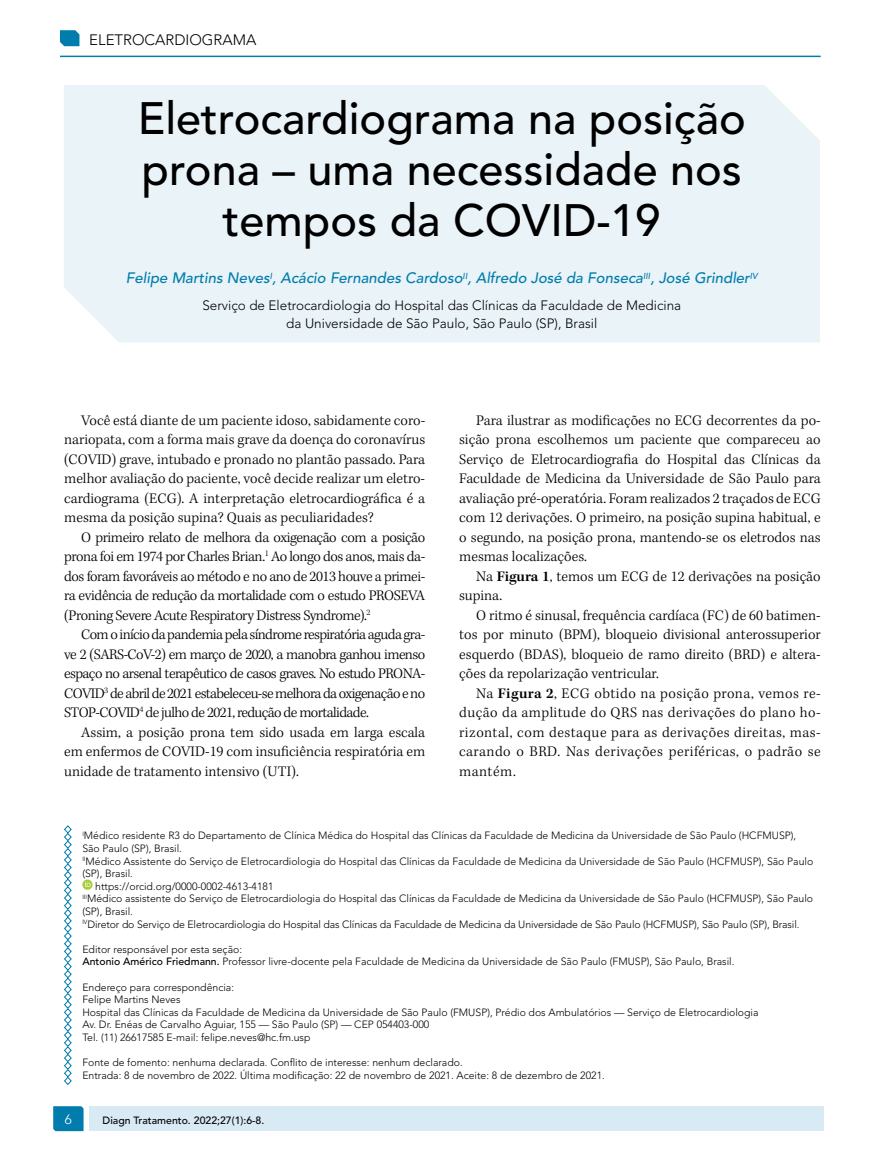
<style>
.page{position:relative;width:893px;height:1170px;background:#fff}
.page>*{position:absolute;margin:0;border:0;box-sizing:border-box;transform-origin:0 0}
.t1{font:500 45px/51px "Avenir LT Std";color:#000;text-align:center}
.t2{font:300 15px/19.5px "Kepler Std";color:#000;text-align:justify}
.t3{font:italic 500 15px "Avenir LT Std";color:#007dac}
.t4{font:300 15px "Avenir LT Std";color:#000}
.t5{font:300 13.5px/18px "Avenir LT Std";color:#000;text-align:center}
.t6{font:300 13.5px "Avenir LT Std";color:#fff}
.t7{font:300 10.5px/12.6px "Avenir LT Std";color:#000}
.t8{font:500 10.5px "Avenir LT Std";color:#000}
.s1{font-weight:600}
.s2{font-weight:500}
</style>
<div class="page">
<div style="left:64px;top:85px;width:756px;height:257px;background:#e9f3f8"></div>
<svg style="left:64px;top:825px;width:8px;height:260px"></svg>
<svg style="left:82px;top:879px;width:11px;height:10px"></svg>
<svg style="left:85px;top:881px;width:6px;height:5px"></svg>
<svg style="left:60px;top:30px;width:19px;height:16px"></svg>
<hr style="left:60px;top:56px;width:761px;height:1px;background:#007dac">
<svg style="left:53px;top:1106px;width:31px;height:24px"></svg>
<div style="left:89px;top:1106px;width:735px;height:24px;background:#d8eaf4"></div>
<p class="t4" style="left:89px;top:31px;width:169px">ELETROCARDIOGRAMA</p>
<h1 class="t1" style="left:138px;top:94px;width:609px">Eletrocardiograma na posição prona – uma necessidade nos tempos da COVID-19</h1>
<p class="t3" style="left:126px;top:269px;width:633px">Felipe Martins Neves<sup>I</sup>, Acácio Fernandes Cardoso<sup>II</sup>, Alfredo José da Fonseca<sup>III</sup>, José Grindler<sup>IV</sup></p>
<p class="t5" style="left:202px;top:296px;width:480px">Serviço de Eletrocardiologia do Hospital das Clínicas da Faculdade de Medicina da Universidade de São Paulo, São Paulo (SP), Brasil</p>
<p class="t2" style="left:64px;top:411px;width:363px;text-indent:17px">Você está diante de um paciente idoso, sabidamente coro&shy;nariopata, com a forma mais grave da doença do coronavírus (COVID) grave, intubado e pronado no plantão passado. Para melhor avaliação do paciente, você decide realizar um eletro&shy;cardiograma (ECG). A interpretação eletrocardiográfica é a mesma da posição supina? Quais as peculiaridades?</p>
<p class="t2" style="left:64px;top:528px;width:363px;text-indent:17px">O primeiro relato de melhora da oxigenação com a posição prona foi em 1974 por Charles Brian.<sup>1</sup> Ao longo dos anos, mais da&shy;dos foram favoráveis ao método e no ano de 2013 houve a primei&shy;ra evidência de redução da mortalidade com o estudo PROSEVA (Proning Severe Acute Respiratory Distress Syndrome).<sup>2</sup></p>
<p class="t2" style="left:64px;top:625px;width:363px;text-indent:17px">Com o início da pandemia pela síndrome respiratória aguda gra&shy;ve 2 (SARS-CoV-2) em março de 2020, a manobra ganhou imenso espaço no arsenal terapêutico de casos graves. No estudo PRONA-COVID<sup>3</sup> de abril de 2021 estabeleceu-se melhora da oxigenação e no STOP-COVID<sup>4</sup> de julho de 2021, redução de mortalidade.</p>
<p class="t2" style="left:64px;top:723px;width:362px;text-indent:17px">Assim, a posição prona tem sido usada em larga escala em enfermos de COVID-19 com insuficiência respiratória em unidade de tratamento intensivo (UTI).</p>
<p class="t2" style="left:459px;top:411px;width:363px;text-indent:17px">Para ilustrar as modificações no ECG decorrentes da po&shy;sição prona escolhemos um paciente que compareceu ao Serviço de Eletrocardiografia do Hospital das Clínicas da Faculdade de Medicina da Universidade de São Paulo para avaliação pré-operatória. Foram realizados 2 traçados de ECG com 12 derivações. O primeiro, na posição supina habitual, e o segundo, na posição prona, mantendo-se os eletrodos nas mesmas localizações.</p>
<p class="t2" style="left:459px;top:567px;width:363px;text-indent:17px">Na <span class="s1">Figura 1</span>, temos um ECG de 12 derivações na posição supina.</p>
<p class="t2" style="left:459px;top:606px;width:363px;text-indent:17px">O ritmo é sinusal, frequência cardíaca (FC) de 60 batimen&shy;tos por minuto (BPM), bloqueio divisional anterossuperior esquerdo (BDAS), bloqueio de ramo direito (BRD) e altera&shy;ções da repolarização ventricular.</p>
<p class="t2" style="left:459px;top:684px;width:363px;text-indent:17px">Na <span class="s1">Figura 2</span>, ECG obtido na posição prona, vemos re&shy;dução da amplitude do QRS nas derivações do plano ho&shy;rizontal, com destaque para as derivações direitas, mas&shy;carando o BRD. Nas derivações periféricas, o padrão se mantém.</p>
<p class="t7" style="left:82px;top:829px;width:715px"><sup>I</sup>Médico residente R3 do Departamento de Clínica Médica do Hospital das Clínicas da Faculdade de Medicina da Universidade de São Paulo (HCFMUSP),</p>
<p class="t7" style="left:82px;top:842px;width:101px">São Paulo (SP), Brasil.</p>
<p class="t7" style="left:82px;top:854px;width:732px"><sup>II</sup>Médico Assistente do Serviço de Eletrocardiologia do Hospital das Clínicas da Faculdade de Medicina da Universidade de São Paulo (HCFMUSP), São Paulo</p>
<p class="t7" style="left:82px;top:867px;width:52px">(SP), Brasil.</p>
<p class="t7" style="left:95px;top:879px;width:180px">https://orcid.org/0000-0002-4613-4181</p>
<p class="t7" style="left:82px;top:892px;width:732px"><sup>III</sup>Médico assistente do Serviço de Eletrocardiologia do Hospital das Clínicas da Faculdade de Medicina da Universidade de São Paulo (HCFMUSP), São Paulo</p>
<p class="t7" style="left:82px;top:905px;width:52px">(SP), Brasil.</p>
<p class="t7" style="left:82px;top:917px;width:719px"><sup>IV</sup>Diretor do Serviço de Eletrocardiologia do Hospital das Clínicas da Faculdade de Medicina da Universidade de São Paulo (HCFMUSP), São Paulo (SP), Brasil.</p>
<p class="t7" style="left:82px;top:942px;width:654px">Editor responsável por esta seção:<br><span class="s2">Antonio Américo Friedmann.</span> Professor livre-docente pela Faculdade de Medicina da Universidade de São Paulo (FMUSP), São Paulo, Brasil.</p>
<p class="t7" style="left:82px;top:980px;width:678px">Endereço para correspondência:<br>Felipe Martins Neves<br>Hospital das Clínicas da Faculdade de Medicina da Universidade de São Paulo (FMUSP), Prédio dos Ambulatórios — Serviço de Eletrocardiologia Av. Dr. Enéas de Carvalho Aguiar, 155 — São Paulo (SP) — CEP 054403-000<br>Tel. (11) 26617585 E-mail: felipe.neves@hc.fm.usp</p>
<p class="t7" style="left:82px;top:1056px;width:524px">Fonte de fomento: nenhuma declarada. Conflito de interesse: nenhum declarado.<br>Entrada: 8 de novembro de 2022. Última modificação: 22 de novembro de 2021. Aceite: 8 de dezembro de 2021.</p>
<p class="t6" style="left:65px;top:1111px;width:9px">6</p>
<p class="t8" style="left:103px;top:1114px;width:163px">Diagn Tratamento. 2022;27(1):6-8.</p>
</div>
